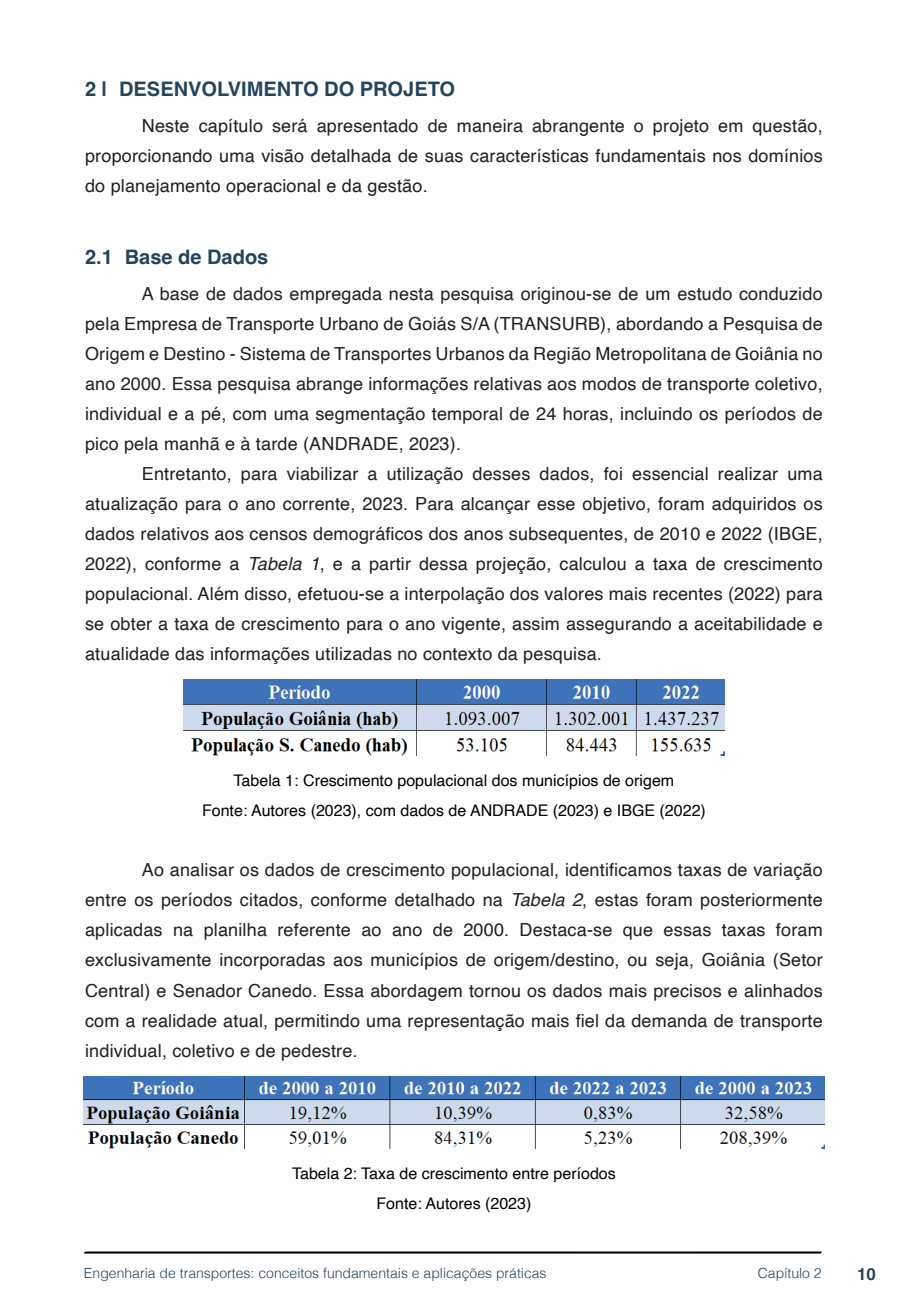
<style>
.page{position:relative;width:908px;height:1304px;background:#fff}
.page>*{position:absolute;margin:0;border:0;box-sizing:border-box;transform-origin:0 0}
.t1{font:700 20px "Helvetica";color:#23445f}
.t2{font:18px/30px "Helvetica";letter-spacing:.01em;color:#231f20;text-align:justify}
.t3{font:700 16.8px "Helvetica";color:#23445f}
.t4{font:16px/30.6px "Helvetica";color:#000;text-align:center}
.t5{font:300 14px "Helvetica";color:#23445f}
.s1{font-style:italic}
</style>
<div class="page">
<svg style="left:84px;top:1251px;width:737px;height:3px;background:#515151"></svg>
<img style="left:183px;top:680px;width:541px;height:75px">
<img style="left:84px;top:1077px;width:739px;height:71px">
<p class="t1" style="left:85px;top:77px;width:371px">2 | DESENVOLVIMENTO DO PROJETO</p>
<p class="t2" style="left:85px;top:111px;width:738px;text-indent:57px">Neste capítulo será apresentado de maneira abrangente o projeto em questão, proporcionando uma visão detalhada de suas características fundamentais nos domínios do planejamento operacional e da gestão.</p>
<p class="t1" style="left:85px;top:245px;width:185px">2.1 Base de Dados</p>
<p class="t2" style="left:85px;top:279px;width:738px;text-indent:57px">A base de dados empregada nesta pesquisa originou-se de um estudo conduzido pela Empresa de Transporte Urbano de Goiás S/A (TRANSURB), abordando a Pesquisa de Origem e Destino - Sistema de Transportes Urbanos da Região Metropolitana de Goiânia no ano 2000. Essa pesquisa abrange informações relativas aos modos de transporte coletivo, individual e a pé, com uma segmentação temporal de 24 horas, incluindo os períodos de pico pela manhã e à tarde (ANDRADE, 2023).</p>
<p class="t2" style="left:85px;top:459px;width:738px;text-indent:57px">Entretanto, para viabilizar a utilização desses dados, foi essencial realizar uma atualização para o ano corrente, 2023. Para alcançar esse objetivo, foram adquiridos os dados relativos aos censos demográficos dos anos subsequentes, de 2010 e 2022 (IBGE, 2022), conforme a <span class="s1">Tabela 1</span>, e a partir dessa projeção, calculou a taxa de crescimento populacional. Além disso, efetuou-se a interpolação dos valores mais recentes (2022) para se obter a taxa de crescimento para o ano vigente, assim assegurando a aceitabilidade e atualidade das informações utilizadas no contexto da pesquisa.</p>
<p class="t4" style="left:202px;top:765px;width:505px">Tabela 1: Crescimento populacional dos municípios de origem<br>Fonte: Autores (2023), com dados de ANDRADE (2023) e IBGE (2022)</p>
<p class="t2" style="left:85px;top:856px;width:738px;text-indent:57px">Ao analisar os dados de crescimento populacional, identificamos taxas de variação entre os períodos citados, conforme detalhado na <span class="s1">Tabela 2</span>, estas foram posteriormente aplicadas na planilha referente ao ano de 2000. Destaca-se que essas taxas foram exclusivamente incorporadas aos municípios de origem/destino, ou seja, Goiânia (Setor Central) e Senador Canedo. Essa abordagem tornou os dados mais precisos e alinhados com a realidade atual, permitindo uma representação mais fiel da demanda de transporte individual, coletivo e de pedestre.</p>
<p class="t4" style="left:292px;top:1158px;width:325px">Tabela 2: Taxa de crescimento entre períodos<br>Fonte: Autores (2023)</p>
<p class="t5" style="left:84px;top:1261px;width:464px">Engenharia de transportes: conceitos fundamentais e aplicações práticas</p>
<p class="t5" style="left:757px;top:1261px;width:65px">Capítulo 2</p>
<p class="t3" style="left:856px;top:1264px;width:20px">10</p>
</div>
